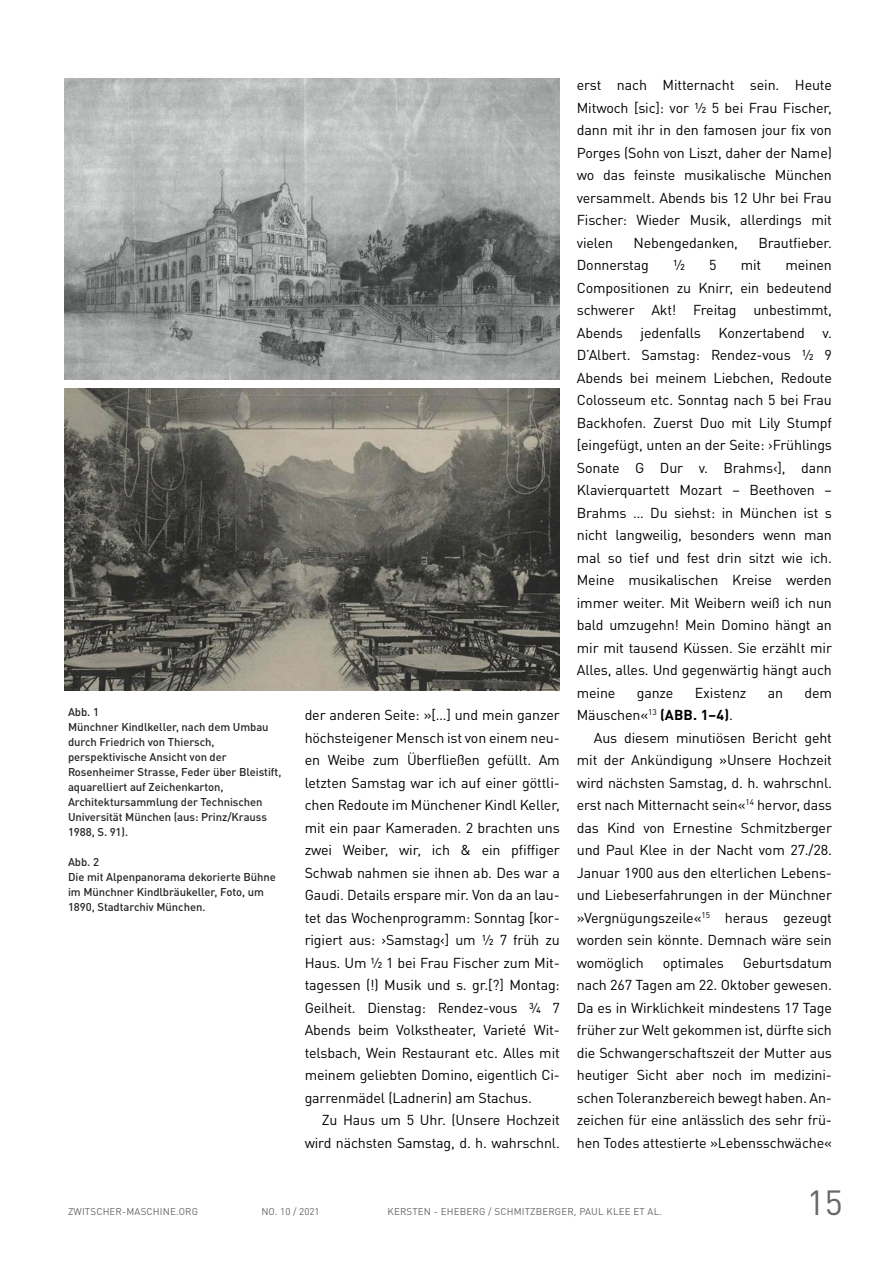
<style>
.page{position:relative;width:893px;height:1263px;background:#fff}
.page>*{position:absolute;margin:0;border:0;box-sizing:border-box;transform-origin:0 0}
.t1{font:34.5px "DINOT";color:#676767}
.t2{font:14.25px/22.5px "DINOT";letter-spacing:-.01em;color:#000;text-align:justify}
.t3{font:500 11.25px/15px "DINOT";letter-spacing:-.005em;color:#272526}
.t4{font:9.75px "DINOT";letter-spacing:.015em;color:#676767}
.s1{font-weight:700}
</style>
<div class="page">
<img style="left:65px;top:79px;width:494px;height:301px">
<img style="left:65px;top:389px;width:495px;height:301px">
<p class="t3" style="left:68px;top:706px;width:215px">Abb. 1<br>Münchner Kindlkeller, nach dem Umbau durch Friedrich von Thiersch, perspektivische Ansicht von der<br>Rosenheimer Strasse, Feder über Bleistift, aquarelliert auf Zeichenkarton,<br>Architektursammlung der Technischen<br>Universität München (aus: Prinz/Krauss<br>1988, S. 91).</p>
<p class="t3" style="left:68px;top:856px;width:209px">Abb. 2<br>Die mit Alpenpanorama dekorierte Bühne im Münchner Kindlbräukeller, Foto, um<br>1890, Stadtarchiv München.</p>
<p class="t2" style="left:305px;top:705px;width:257px">der anderen Seite: »[…] und mein ganzer höchsteigener Mensch ist von einem neu&shy;en Weibe zum Überfließen gefüllt. Am letzten Samstag war ich auf einer göttli&shy;chen Redoute im Münchener Kindl Keller, mit ein paar Kameraden. 2 brachten uns zwei Weiber, wir, ich &amp; ein pfiffiger Schwab nahmen sie ihnen ab. Des war a Gaudi. Details erspare mir. Von da an lau&shy;tet das Wochenprogramm: Sonntag [kor&shy;rigiert aus: ›Samstag‹] um ½ 7 früh zu Haus. Um ½ 1 bei Frau Fischer zum Mit&shy;tagessen (!) Musik und s. gr.[?] Montag:<br>Geilheit. Dienstag: Rendez-vous ¾ 7<br>Abends beim Volkstheater, Varieté Wit&shy;telsbach, Wein Restaurant etc. Alles mit meinem geliebten Domino, eigentlich Ci&shy;garrenmädel (Ladnerin) am Stachus.</p>
<p class="t2" style="left:305px;top:1110px;width:257px;text-align:right">Zu Haus um 5 Uhr. (Unsere Hochzeit wird nächsten Samstag, d. h. wahrschnl.</p>
<p class="t2" style="left:577px;top:75px;width:257px">erst nach Mitternacht sein. Heute Mitwoch [sic]: vor ½ 5 bei Frau Fischer, dann mit ihr in den famosen jour fix von Porges (Sohn von Liszt, daher der Name) wo das feinste musikalische München versammelt. Abends bis 12 Uhr bei Frau Fischer: Wieder Musik, allerdings mit vielen</p>
<p class="t2" style="left:634px;top:232px;width:106px">Nebengedanken,</p>
<p class="t2" style="left:758px;top:232px;width:75px">Brautfieber.</p>
<p class="t2" style="left:577px;top:255px;width:74px">Donnerstag</p>
<p class="t2" style="left:673px;top:255px;width:13px">½</p>
<p class="t2" style="left:709px;top:255px;width:9px">5</p>
<p class="t2" style="left:741px;top:255px;width:22px">mit</p>
<p class="t2" style="left:577px;top:255px;width:257px;text-indent:209px">meinen Compositionen zu Knirr, ein bedeutend schwerer Akt! Freitag unbestimmt, Abends jedenfalls Konzertabend v.<br>D’Albert. Samstag: Rendez-vous ½ 9<br>Abends bei meinem Liebchen, Redoute Colosseum etc. Sonntag nach 5 bei Frau Backhofen. Zuerst Duo mit Lily Stumpf [eingefügt, unten an der Seite: ›Frühlings Sonate G Dur v. Brahms‹], dann Klavierquartett Mozart – Beethoven – Brahms … Du siehst: in München ist s nicht langweilig, besonders wenn man mal so tief und fest drin sitzt wie ich.<br>Meine musikalischen Kreise werden immer weiter. Mit Weibern weiß ich nun bald umzugehn! Mein Domino hängt an mir mit tausend Küssen. Sie erzählt mir Alles, alles. Und gegenwärtig hängt auch meine</p>
<p class="t2" style="left:637px;top:682px;width:38px">ganze</p>
<p class="t2" style="left:695px;top:682px;width:53px">Existenz</p>
<p class="t2" style="left:768px;top:682px;width:17px">an</p>
<p class="t2" style="left:804px;top:682px;width:29px">dem</p>
<p class="t2" style="left:577px;top:705px;width:158px">Mäuschen«<sup>13</sup> <span class="s1">(ABB. 1–4)</span>.</p>
<p class="t2" style="left:594px;top:727px;width:240px">Aus diesem minutiösen Bericht geht</p>
<p class="t2" style="left:577px;top:750px;width:257px">mit der Ankündigung »Unsere Hochzeit</p>
<p class="t2" style="left:577px;top:772px;width:257px">wird nächsten Samstag, d. h. wahrschnl.</p>
<p class="t2" style="left:577px;top:795px;width:257px">erst nach Mitternacht sein«<sup>14</sup> hervor, dass</p>
<p class="t2" style="left:577px;top:817px;width:257px">das Kind von Ernestine Schmitzberger</p>
<p class="t2" style="left:577px;top:840px;width:257px">und Paul Klee in der Nacht vom 27./28.</p>
<p class="t2" style="left:577px;top:862px;width:257px">Januar 1900 aus den elterlichen Lebens-</p>
<p class="t2" style="left:577px;top:885px;width:257px">und Liebeserfahrungen in der Münchner</p>
<p class="t2" style="left:577px;top:907px;width:257px">»Vergnügungszeile«<sup>15</sup> heraus gezeugt</p>
<p class="t2" style="left:577px;top:930px;width:257px">worden sein könnte. Demnach wäre sein</p>
<p class="t2" style="left:577px;top:952px;width:69px">womöglich</p>
<p class="t2" style="left:663px;top:952px;width:63px">optimales</p>
<p class="t2" style="left:577px;top:952px;width:257px;text-indent:166px">Geburtsdatum nach 267 Tagen am 22. Oktober gewesen.<br>Da es in Wirklichkeit mindestens 17 Tage früher zur Welt gekommen ist, dürfte sich die Schwangerschaftszeit der Mutter aus heutiger Sicht aber noch im medizini&shy;schen Toleranzbereich bewegt haben. An&shy;zeichen für eine anlässlich des sehr frü&shy;hen Todes attestierte »Lebensschwäche«</p>
<p class="t4" style="left:68px;top:1208px;width:132px">ZWITSCHER-MASCHINE.ORG</p>
<p class="t4" style="left:261px;top:1208px;width:60px">NO. 10 / 2021</p>
<p class="t4" style="left:388px;top:1208px;width:276px">KERSTEN - EHEBERG / SCHMITZBERGER, PAUL KLEE ET AL.</p>
<h1 class="t1" style="left:807px;top:1189px;width:38px">15</h1>
</div>
